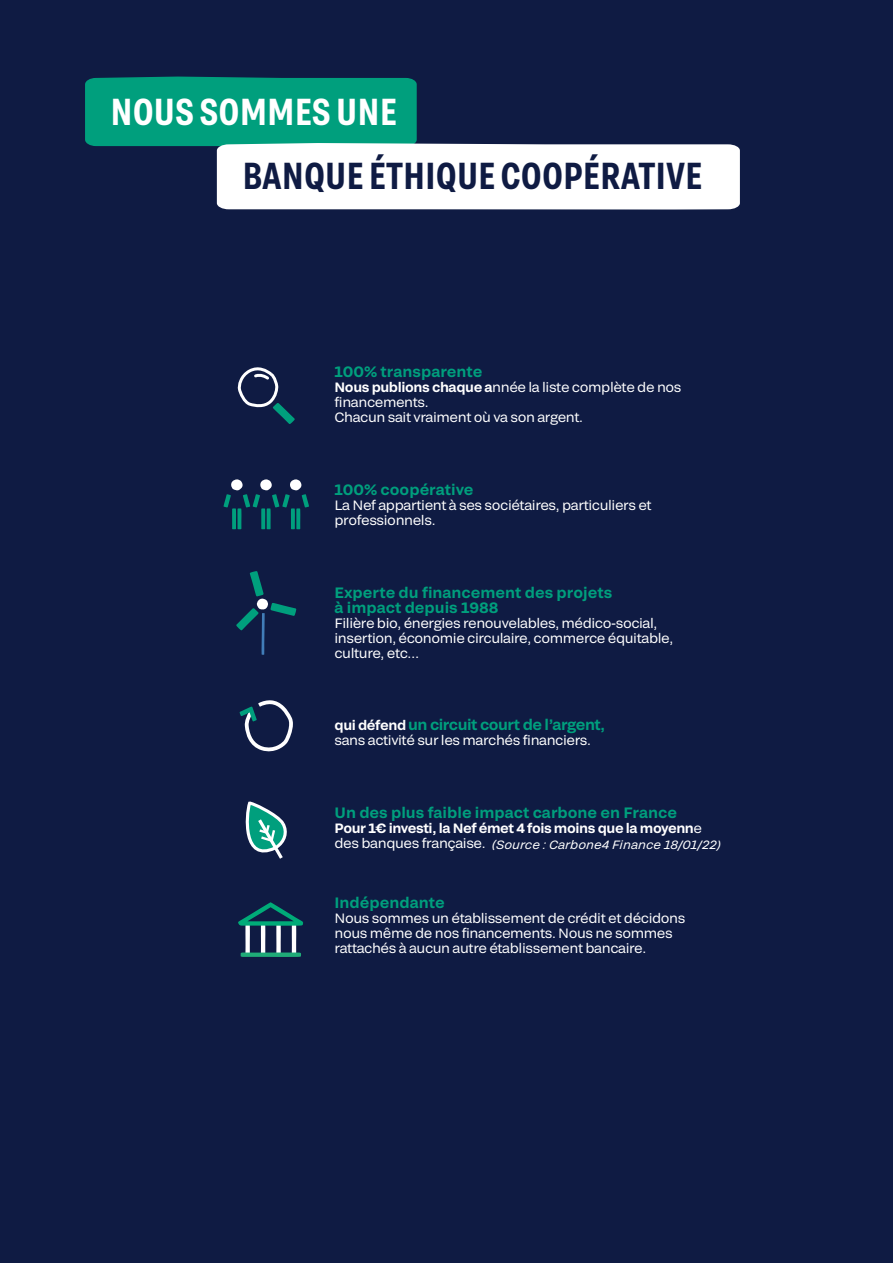
<style>
.page{position:relative;width:893px;height:1263px;background:#0f1b43}
.page>*{position:absolute;margin:0;border:0;box-sizing:border-box;transform-origin:0 0}
.t1{font:600 37.5px "Grtsk Zetta";color:#0f1b43}
.t2{font:600 37.5px "Grtsk Zetta";color:#fff}
.t3{font:600 15px/15px "Grtsk Peta";color:#009f7d}
.t4{font:600 15px "Grtsk Peta";letter-spacing:-.03em;color:#009f7d}
.t5{font:13.5px/15px "Grtsk Peta";letter-spacing:-.03em;color:#fff}
.t6{font:600 13.5px/15px "Grtsk Peta";letter-spacing:-.03em;color:#fff}
.t7{font:italic 12px "Grtsk Peta";color:#fff}
.s1{font-weight:600}
.s2{font-size:13.5px;color:#fff}
.s3{font-weight:400}
</style>
<div class="page">
<svg style="left:238px;top:902px;width:65px;height:55px"></svg>
<svg style="left:85px;top:77px;width:655px;height:133px"></svg>
<svg style="left:237px;top:367px;width:58px;height:57px"></svg>
<svg style="left:224px;top:479px;width:85px;height:50px"></svg>
<svg style="left:236px;top:571px;width:60px;height:84px"></svg>
<svg style="left:245px;top:801px;width:42px;height:58px"></svg>
<svg style="left:239px;top:700px;width:54px;height:52px"></svg>
<h1 class="t2" style="left:111px;top:88px;width:288px">NOUS SOMMES UNE</h1>
<h1 class="t1" style="left:242px;top:153px;width:462px">BANQUE ÉTHIQUE COOPÉRATIVE</h1>
<p class="t3" style="left:334px;top:364px;width:150px">100% transparente</p>
<p class="t5" style="left:334px;top:379px;width:349px"><span class="s1">Nous publions chaque a</span>nnée la liste complète de nos financements.<br>Chacun sait vraiment où va son argent.</p>
<p class="t3" style="left:334px;top:481px;width:141px">100% coopérative</p>
<p class="t5" style="left:334px;top:497px;width:319px">La Nef appartient à ses sociétaires, particuliers et professionnels.</p>
<p class="t3" style="left:334px;top:584px;width:279px">Experte du financement des projets à impact depuis 1988</p>
<p class="t5" style="left:334px;top:615px;width:340px">Filière bio, énergies renouvelables, médico-social, insertion, économie circulaire, commerce équitable, culture, etc…</p>
<p class="t4" style="left:334px;top:715px;width:272px"><span class="s2">qui défend</span> un circuit court de l’argent,</p>
<p class="t5" style="left:334px;top:733px;width:258px">sans activité sur les marchés financiers.</p>
<p class="t3" style="left:334px;top:805px;width:344px">Un des plus faible impact carbone en France</p>
<p class="t6" style="left:334px;top:820px;width:369px">Pour 1€ investi, la Nef émet 4 fois moins que la moyenn<span class="s3">e des banques française.</span></p>
<p class="t7" style="left:492px;top:837px;width:231px">(Source : Carbone4 Finance 18/01/22)</p>
<p class="t3" style="left:334px;top:895px;width:112px">Indépendante</p>
<p class="t5" style="left:334px;top:910px;width:352px">Nous sommes un établissement de crédit et décidons nous même de nos financements. Nous ne sommes rattachés à aucun autre établissement bancaire.</p>
</div>
